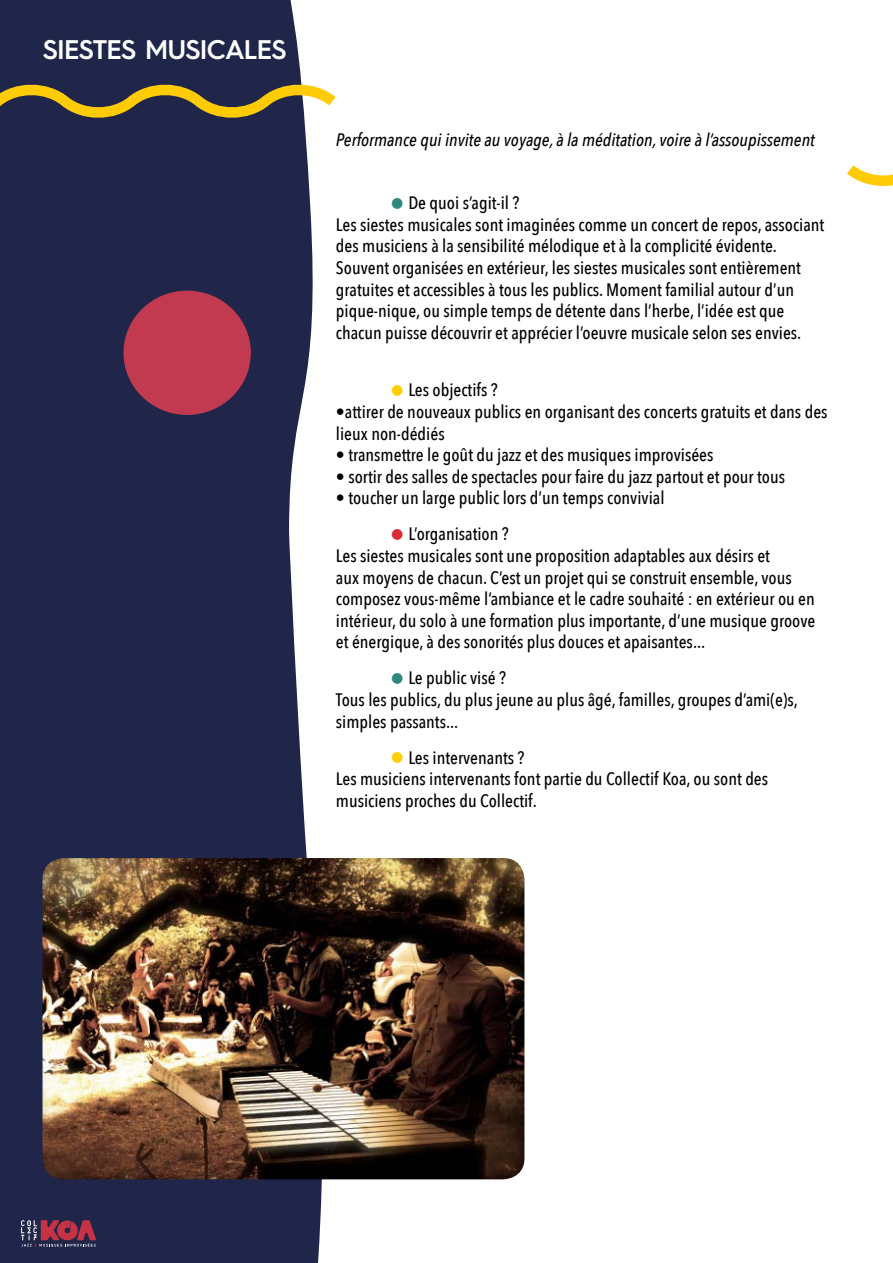
<style>
.page{position:relative;width:893px;height:1263px;background:#fff}
.page>*{position:absolute;margin:0;border:0;box-sizing:border-box;transform-origin:0 0}
.t1{font:600 27px "Hurme Geometric Sans 4";letter-spacing:-.03em;color:#fff}
.t2{font:500 18px/21.6px "Avenir Next Condensed";color:#000}
.t3{font:italic 500 18px "Avenir Next Condensed";color:#000}
.s1{font-size:30px;color:#2f887c}
.s2{font-size:30px;color:#ffcf01}
.s3{font-size:30px;color:#d92b35}
</style>
<div class="page">
<div style="left:0;top:0;width:271px;height:1263px;background:#20264a"></div>
<svg style="left:248px;top:0;width:82px;height:1263px;fill:#20264a"></svg>
<svg style="left:0;top:71px;width:336px;height:60px"></svg>
<svg style="left:21px;top:1220px;width:75px;height:27px"></svg>
<div style="left:123px;top:291px;width:128px;height:124px;background:#c13a50;border-radius:50%"></div>
<svg style="left:847px;top:165px;width:46px;height:21px"></svg>
<img style="left:43px;top:858px;width:481px;height:321px">
<h1 class="t1" style="left:43px;top:31px;width:245px">SIESTES MUSICALES</h1>
<p class="t3" style="left:336px;top:129px;width:480px">Performance qui invite au voyage, à la méditation, voire à l’assoupissement</p>
<p class="t2" style="left:336px;top:192px;width:490px;text-indent:54px"><span class="s1">•</span> De quoi s’agit-il ?<br>Les siestes musicales sont imaginées comme un concert de repos, associant des musiciens à la sensibilité mélodique et à la complicité évidente.<br>Souvent organisées en extérieur, les siestes musicales sont entièrement gratuites et accessibles à tous les publics. Moment familial autour d’un pique-nique, ou simple temps de détente dans l’herbe, l’idée est que chacun puisse découvrir et apprécier l’oeuvre musicale selon ses envies.</p>
<p class="t2" style="left:390px;top:379px;width:109px"><span class="s2">•</span> Les objectifs ?</p>
<p class="t2" style="left:336px;top:401px;width:493px">•attirer de nouveaux publics en organisant des concerts gratuits et dans des lieux non-dédiés</p>
<p class="t2" style="left:336px;top:444px;width:379px">• transmettre le goût du jazz et des musiques improvisées</p>
<p class="t2" style="left:336px;top:466px;width:451px">• sortir des salles de spectacles pour faire du jazz partout et pour tous</p>
<p class="t2" style="left:336px;top:487px;width:330px">• toucher un large public lors d’un temps convivial</p>
<p class="t2" style="left:336px;top:523px;width:481px;text-indent:54px"><span class="s3">•</span> L’organisation ?<br>Les siestes musicales sont une proposition adaptables aux désirs et<br>aux moyens de chacun. C’est un projet qui se construit ensemble, vous composez vous-même l’ambiance et le cadre souhaité : en extérieur ou en intérieur, du solo à une formation plus importante, d’une musique groove et énergique, à des sonorités plus douces et apaisantes...</p>
<p class="t2" style="left:336px;top:667px;width:464px;text-indent:54px"><span class="s1">•</span> Le public visé ?<br>Tous les publics, du plus jeune au plus âgé, familles, groupes d’ami(e)s, simples passants...</p>
<p class="t2" style="left:336px;top:746px;width:434px;text-indent:54px"><span class="s2">•</span> Les intervenants ?<br>Les musiciens intervenants font partie du Collectif Koa, ou sont des musiciens proches du Collectif.</p>
</div>
